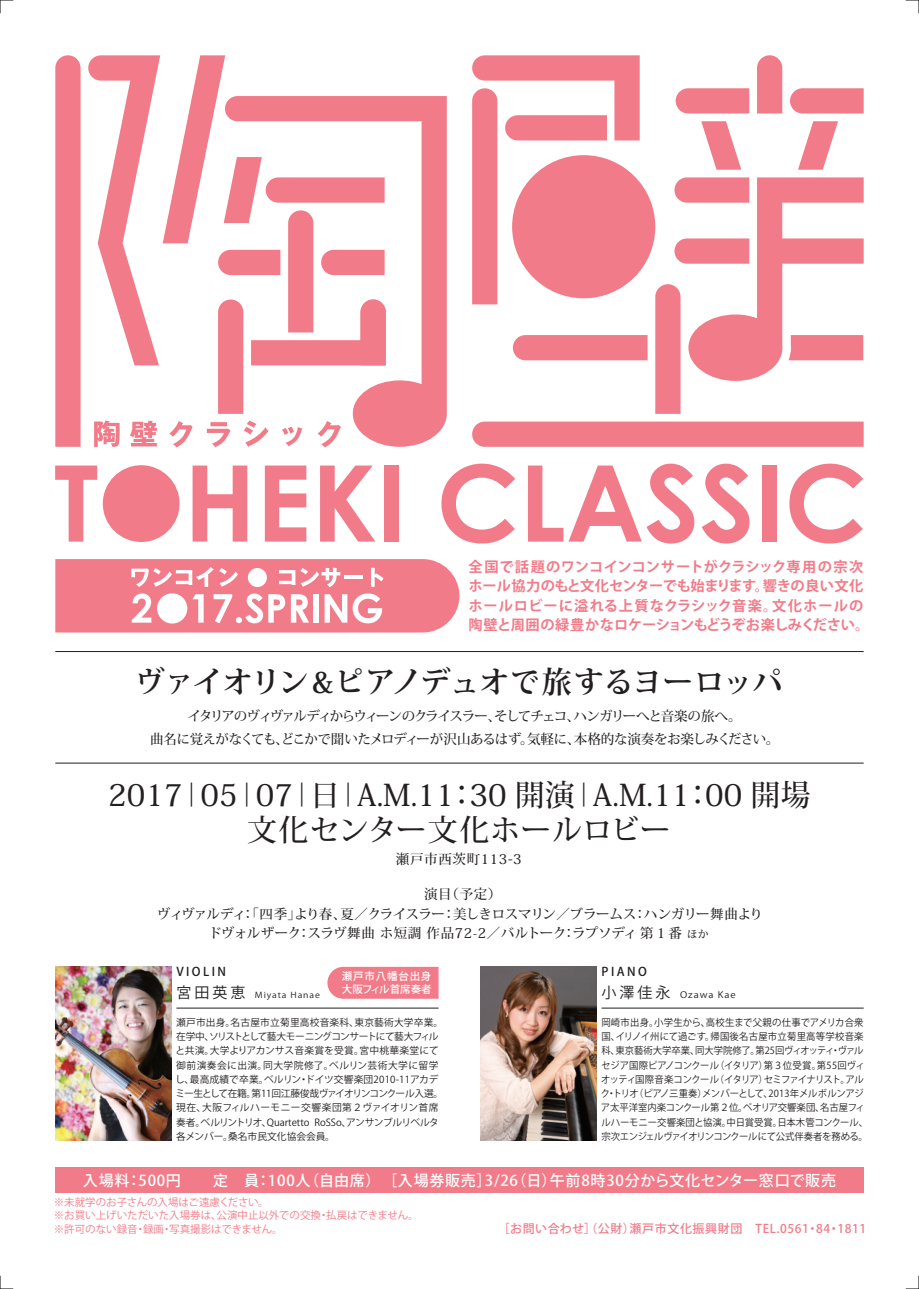
<style>
.page{position:relative;width:919px;height:1289px;background:#fff}
.page>*{position:absolute;margin:0;border:0;box-sizing:border-box;transform-origin:0 0}
.t1{font:500 30px/35.5px "Koz Min Pro";color:#231f20;text-align:center}
.t2{font:700 30px "Koz Min Pro";letter-spacing:-.01em;color:#231f20}
.t3{font:500 15px "Koz Go Pr 6 N";letter-spacing:.05em;color:#fff}
.t4{font:700 14.25px/19.5px "Koz Go Pr 6 N";color:#f27b89}
.t5{font:500 13.5px/22.5px "Koz Min Pro";letter-spacing:-.08em;color:#231f20;text-align:center}
.t6{font:500 13.5px/19.5px "Koz Min Pro";letter-spacing:-.03em;color:#231f20;text-align:center}
.t7{font:500 13.5px "Koz Min Pro";letter-spacing:.05em;color:#231f20}
.t8{font:500 12px "Koz Go Pr 6 N";letter-spacing:.05em;color:#f27b89}
.t9{font:500 12px "Koz Go Pr 6 N";letter-spacing:.2em;color:#231f20}
.t10{font:10.5px/13.5px "Koz Go Pr 6 N";color:#f27b89}
.t11{font:500 10.5px/12.8px "Koz Go Pro";color:#fff}
.t12{font:9.75px/14.2px "Koz Go Pr 6 N";color:#231f20;scale:.96 1}
.t13{font:9.75px/14.2px "Koz Go Pr 6 N";color:#231f20}
.t14{font:8.85px "Koz Go Pr 6 N";letter-spacing:.1em;color:#231f20;scale:1.1 1}
.t15{font:8.25px "Koz Go Pr 6 N";letter-spacing:.1em;color:#231f20;scale:1.1 1}
.s1{font-family:"Koz Go Pr 6 N";font-weight:400}
.s2{font-size:10.5px}
.s3{font-size:15px}
</style>
<div class="page">
<img style="left:55px;top:966px;width:116px;height:174px">
<hr style="left:176px;top:1007px;width:262px;height:1px;background:#231f20">
<img style="left:480px;top:966px;width:116px;height:174px">
<div style="left:55px;top:1167px;width:808px;height:25px;background:#f27b89"></div>
<hr style="left:55px;top:762px;width:808px;height:1px;background:#231f20">
<hr style="left:55px;top:651px;width:808px;height:1px;background:#231f20">
<hr style="left:601px;top:1007px;width:262px;height:1px;background:#231f20">
<svg style="left:55px;top:465px;width:42px;height:76px"></svg>
<div style="left:103px;top:465px;width:76px;height:77px;background:#f27b89;border-radius:50%"></div>
<svg style="left:192px;top:465px;width:55px;height:76px"></svg>
<svg style="left:265px;top:465px;width:41px;height:76px"></svg>
<svg style="left:320px;top:465px;width:55px;height:76px"></svg>
<div style="left:384px;top:465px;width:15px;height:76px;background:#f27b89"></div>
<svg style="left:441px;top:463px;width:74px;height:80px"></svg>
<svg style="left:528px;top:463px;width:166px;height:80px"></svg>
<svg style="left:701px;top:463px;width:48px;height:80px"></svg>
<div style="left:762px;top:465px;width:14px;height:76px;background:#f27b89"></div>
<svg style="left:789px;top:463px;width:74px;height:80px"></svg>
<svg style="left:94px;top:420px;width:26px;height:27px"></svg>
<svg style="left:130px;top:421px;width:27px;height:25px"></svg>
<svg style="left:169px;top:421px;width:24px;height:26px"></svg>
<svg style="left:207px;top:422px;width:18px;height:25px"></svg>
<svg style="left:55px;top:55px;width:26px;height:392px;background:#f27f8c"></svg>
<svg style="left:225px;top:96px;width:222px;height:351px"></svg>
<svg style="left:88px;top:55px;width:298px;height:359px"></svg>
<div style="left:512px;top:155px;width:143px;height:143px;background:#f27b89;border-radius:50%"></div>
<svg style="left:701px;top:121px;width:40px;height:49px"></svg>
<svg style="left:798px;top:121px;width:40px;height:49px"></svg>
<svg style="left:472px;top:55px;width:167px;height:249px"></svg>
<svg style="left:757px;top:55px;width:25px;height:58px"></svg>
<svg style="left:675px;top:88px;width:74px;height:25px;background:#f2828f"></svg>
<svg style="left:790px;top:88px;width:73px;height:25px;background:#f2808e"></svg>
<div style="left:513px;top:335px;width:134px;height:25px;background:#f27b89"></div>
<svg style="left:472px;top:421px;width:391px;height:26px;background:#f27f8d"></svg>
<svg style="left:655px;top:177px;width:208px;height:237px"></svg>
<div style="left:327px;top:966px;width:111px;height:32px;background:#f27b89"></div>
<svg style="left:55px;top:559px;width:404px;height:73px"></svg>
<svg style="left:0;top:1275px;width:13px;height:14px"></svg>
<svg style="left:0;top:0;width:13px;height:13px"></svg>
<svg style="left:905px;top:0;width:14px;height:13px"></svg>
<svg style="left:905px;top:1275px;width:14px;height:14px"></svg>
<h3 class="t4" style="left:468px;top:557px;width:402px">全国で話題のワンコインコンサートがクラシック専用の宗次ホール協力のもと文化センターでも始まります。響きの良い文化ホールロビーに溢れる上質なクラシック音楽。文化ホールの陶壁と周囲の緑豊かなロケーションもどうぞお楽しみください。</h3>
<h1 class="t2" style="left:135px;top:660px;width:649px">ヴァイオリン&amp;ピアノデュオで旅するヨーロッパ</h1>
<h3 class="t5" style="left:150px;top:704px;width:630px">イタリアのヴィヴァルディからウィーンのクライスラー、そしてチェコ、ハンガリーへと音楽の旅へ。<br>曲名に覚えがなくても、どこかで聞いたメロディーが沢山あるはず。気軽に、本格的な演奏をお楽しみください。</h3>
<h1 class="t1" style="left:108px;top:775px;width:703px">2017 ■ 05 ■ 07 ■ 日 ■ A.M.11：30 開演 ■ A.M.11：00 開場文化センター文化ホールロビー</h1>
<h3 class="t7" style="left:396px;top:849px;width:127px">瀬戸市西茨町113<span class="s1">-</span>3</h3>
<h3 class="t6" style="left:157px;top:883px;width:607px">演目（予定）<br>ヴィヴァルディ：「四季」より春、夏／クライスラー：美しきロスマリン／ブラームス：ハンガリー舞曲よりドヴォルザーク：スラヴ舞曲 ホ短調 作品72-2／バルトーク：ラプソディ 第１番 <span class="s2">ほか</span></h3>
<p class="t9" style="left:176px;top:964px;width:51px">VIOLIN</p>
<p class="t15" style="left:176px;top:990px;width:132px"><span class="s3">宮田英恵</span> Miyata Hanae</p>
<p class="t11" style="left:342px;top:970px;width:91px">瀬戸市八幡台出身大阪フィル首席奏者</p>
<p class="t9" style="left:601px;top:964px;width:47px">PIANO</p>
<p class="t14" style="left:601px;top:989px;width:123px"><span class="s3">小澤佳永</span> Ozawa Kae</p>
<p class="t13" style="left:175px;top:1015px;width:269px">瀬戸市出身。名古屋市立菊里高校音楽科、東京藝術大学卒業。在学中、ソリストとして藝大モーニングコンサートにて藝大フィルと共演。大学よりアカンサス音楽賞を受賞。宮中桃華楽堂にて御前演奏会に出演。同大学院修了。ベルリン芸術大学に留学し、最高成績で卒業。ベルリン・ドイツ交響楽団2010-11アカデミー生として在籍。第11回江藤俊哉ヴァイオリンコンクール入選。現在、大阪フィルハーモニー交響楽団第２ヴァイオリン首席奏者。ベルリントリオ、Quartetto RoSSo、アンサンブルリベルタ各メンバー。桑名市民文化協会会員。</p>
<p class="t12" style="left:600px;top:1015px;width:280px">岡崎市出身。小学生から、高校生まで父親の仕事でアメリカ合衆国、イリノイ州にて過ごす。帰国後名古屋市立菊里高等学校音楽科、東京藝術大学卒業、同大学院修了。第25回ヴィオッティ・ヴァルセジア国際ピアノコンクール（イタリア）第３位受賞。第55回ヴィオッティ国際音楽コンクール（イタリア）セミファイナリスト。アルク・トリオ（ピアノ三重奏）メンバーとして、2013年メルボルンアジア太平洋室内楽コンクール第２位。ペオリア交響楽団、名古屋フィルハーモニー交響楽団と協演。中日賞受賞。日本木管コンクール、宗次エンジェルヴァイオリンコンクールにて公式伴奏者を務める。</p>
<h2 class="t3" style="left:83px;top:1172px;width:754px">入場料：500円　　定　員：100人（自由席）　［入場券販売］3/26（日）午前8時30分から文化センター窓口で販売</h2>
<p class="t10" style="left:54px;top:1195px;width:366px">※未就学のお子さんの入場はご遠慮ください。<br>※お買い上げいただいた入場券は、公演中止以外での交換・払戻はできません。※許可のない録音・録画・写真撮影はできません。</p>
<p class="t8" style="left:498px;top:1221px;width:369px">［お問い合わせ］（公財）瀬戸市文化振興財団　TEL.0561・84・1811</p>
</div>
